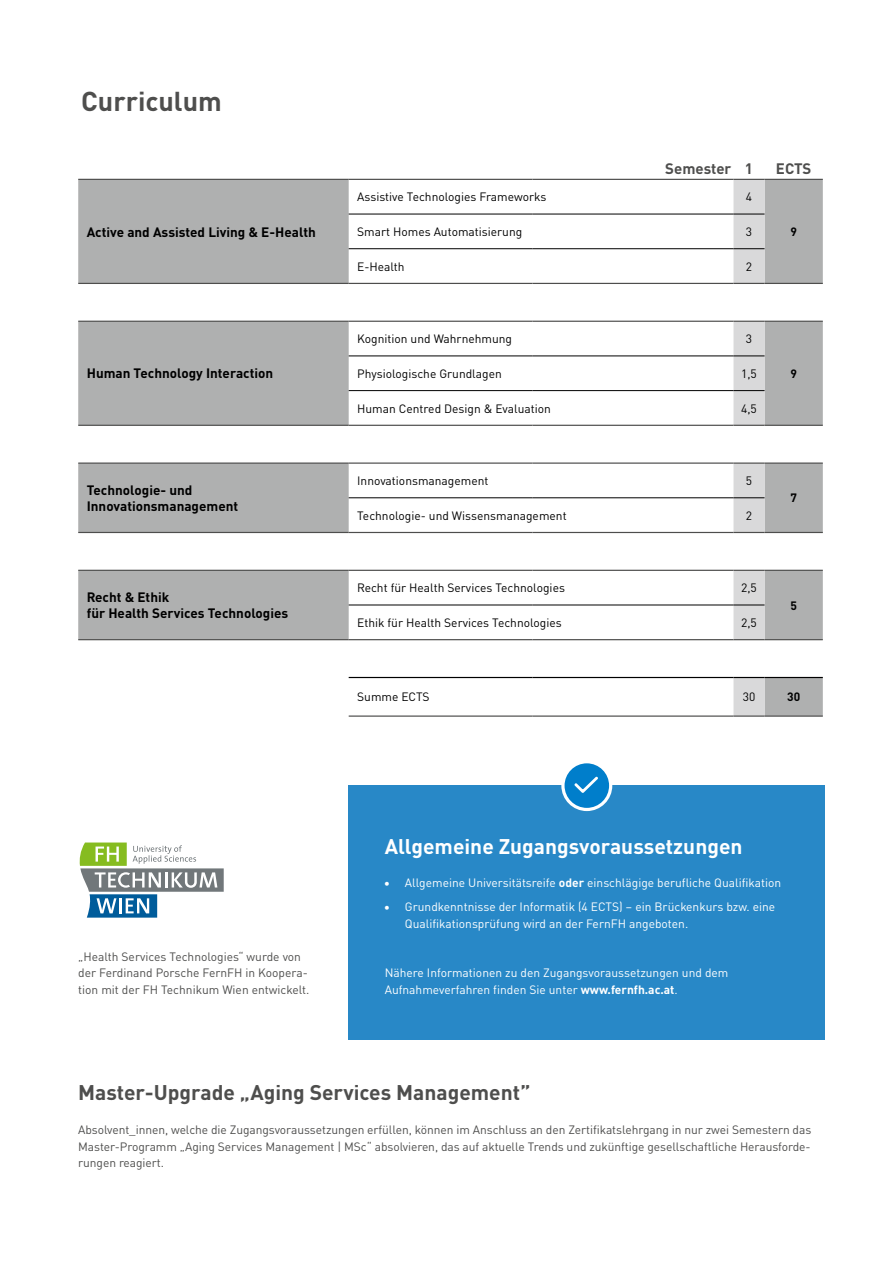
<style>
.page{position:relative;width:893px;height:1263px;background:#fff}
.page>*{position:absolute;margin:0;border:0;box-sizing:border-box;transform-origin:0 0}
.t1{font:700 27px "DINOT";color:#4e4e4d}
.t2{font:700 21px "DINOT";color:#4e4e4d}
.t3{font:700 21px "DINOT";color:#fff}
.t4{font:700 15px "DINOT";color:#4e4e4d}
.t5{font:700 13.5px/16.2px "DINOT";color:#000}
.t6{font:12px/16.5px "DINOT";color:#4e4e4d;text-align:justify}
.t7{font:12px "DINOT";color:#000}
.t8{font:12px/16.5px "DINOT";color:#fff}
.t9{font:700 12px "DINOT";color:#000}
.s1{font-weight:700}
</style>
<div class="page">
<div style="left:349px;top:785px;width:476px;height:255px;background:#2888c7"></div>
<svg style="left:561px;top:763px;width:51px;height:48px"></svg>
<svg style="left:78px;top:180px;width:745px;height:535px"></svg>
<svg style="left:733px;top:180px;width:32px;height:535px"></svg>
<div style="left:78px;top:677px;width:271px;height:39px;background:#fff"></div>
<hr style="left:349px;top:214px;width:183px;height:1px;background:#000">
<hr style="left:532px;top:214px;width:201px;height:1px;background:#000">
<hr style="left:733px;top:214px;width:32px;height:1px;background:#000">
<hr style="left:349px;top:248px;width:183px;height:1px;background:#000">
<hr style="left:532px;top:248px;width:201px;height:1px;background:#000">
<hr style="left:733px;top:248px;width:32px;height:1px;background:#000">
<hr style="left:733px;top:356px;width:32px;height:1px;background:#000">
<hr style="left:733px;top:390px;width:32px;height:1px;background:#000">
<hr style="left:733px;top:497px;width:32px;height:1px;background:#000">
<hr style="left:733px;top:605px;width:32px;height:1px;background:#000">
<hr style="left:349px;top:497px;width:183px;height:1px;background:#000">
<hr style="left:532px;top:497px;width:201px;height:1px;background:#000">
<hr style="left:349px;top:605px;width:183px;height:1px;background:#000">
<hr style="left:532px;top:605px;width:201px;height:1px;background:#000">
<hr style="left:349px;top:677px;width:183px;height:1px;background:#000">
<hr style="left:532px;top:677px;width:201px;height:1px;background:#000">
<hr style="left:733px;top:677px;width:32px;height:1px;background:#000">
<hr style="left:765px;top:677px;width:58px;height:1px;background:#000">
<hr style="left:349px;top:715px;width:183px;height:2px;background:#4e4e4d">
<hr style="left:532px;top:715px;width:201px;height:2px;background:#4e4e4d">
<hr style="left:733px;top:715px;width:32px;height:2px;background:#4e4e4d">
<hr style="left:765px;top:715px;width:58px;height:2px;background:#4e4e4d">
<hr style="left:349px;top:356px;width:183px;height:1px;background:#000">
<hr style="left:532px;top:356px;width:201px;height:1px;background:#000">
<hr style="left:78px;top:283px;width:271px;height:1px;background:#4e4e4d">
<hr style="left:78px;top:425px;width:271px;height:1px;background:#4e4e4d">
<hr style="left:78px;top:532px;width:271px;height:1px;background:#4e4e4d">
<hr style="left:78px;top:639px;width:271px;height:1px;background:#4e4e4d">
<hr style="left:349px;top:283px;width:183px;height:1px;background:#4e4e4d">
<hr style="left:532px;top:283px;width:201px;height:1px;background:#4e4e4d">
<hr style="left:349px;top:425px;width:183px;height:1px;background:#4e4e4d">
<hr style="left:532px;top:425px;width:201px;height:1px;background:#4e4e4d">
<hr style="left:349px;top:532px;width:183px;height:1px;background:#4e4e4d">
<hr style="left:532px;top:532px;width:201px;height:1px;background:#4e4e4d">
<hr style="left:349px;top:639px;width:183px;height:1px;background:#4e4e4d">
<hr style="left:532px;top:639px;width:201px;height:1px;background:#4e4e4d">
<hr style="left:733px;top:283px;width:32px;height:1px;background:#4e4e4d">
<hr style="left:765px;top:283px;width:58px;height:1px;background:#4e4e4d">
<hr style="left:733px;top:425px;width:32px;height:1px;background:#4e4e4d">
<hr style="left:765px;top:425px;width:58px;height:1px;background:#4e4e4d">
<hr style="left:733px;top:532px;width:32px;height:1px;background:#4e4e4d">
<hr style="left:765px;top:532px;width:58px;height:1px;background:#4e4e4d">
<hr style="left:733px;top:639px;width:32px;height:1px;background:#4e4e4d">
<hr style="left:765px;top:639px;width:58px;height:1px;background:#4e4e4d">
<hr style="left:78px;top:179px;width:271px;height:1px;background:#4e4e4d">
<hr style="left:78px;top:321px;width:271px;height:1px;background:#4e4e4d">
<hr style="left:78px;top:462px;width:271px;height:2px;background:#4e4e4d">
<hr style="left:78px;top:570px;width:271px;height:1px;background:#4e4e4d">
<hr style="left:349px;top:179px;width:183px;height:1px;background:#4e4e4d">
<hr style="left:532px;top:179px;width:201px;height:1px;background:#4e4e4d">
<hr style="left:349px;top:321px;width:183px;height:1px;background:#4e4e4d">
<hr style="left:532px;top:321px;width:201px;height:1px;background:#4e4e4d">
<hr style="left:349px;top:462px;width:183px;height:2px;background:#4e4e4d">
<hr style="left:532px;top:462px;width:201px;height:2px;background:#4e4e4d">
<hr style="left:349px;top:570px;width:183px;height:1px;background:#4e4e4d">
<hr style="left:532px;top:570px;width:201px;height:1px;background:#4e4e4d">
<hr style="left:733px;top:179px;width:32px;height:1px;background:#4e4e4d">
<hr style="left:765px;top:179px;width:58px;height:1px;background:#4e4e4d">
<hr style="left:733px;top:321px;width:32px;height:1px;background:#4e4e4d">
<hr style="left:765px;top:321px;width:58px;height:1px;background:#4e4e4d">
<hr style="left:733px;top:462px;width:32px;height:2px;background:#4e4e4d">
<hr style="left:765px;top:462px;width:58px;height:2px;background:#4e4e4d">
<hr style="left:733px;top:570px;width:32px;height:1px;background:#4e4e4d">
<hr style="left:765px;top:570px;width:58px;height:1px;background:#4e4e4d">
<hr style="left:349px;top:390px;width:183px;height:1px;background:#000">
<hr style="left:532px;top:390px;width:201px;height:1px;background:#000">
<svg style="left:79px;top:842px;width:145px;height:76px"></svg>
<p class="t1" style="left:81px;top:80px;width:142px">Curriculum</p>
<p class="t5" style="left:87px;top:222px;width:231px">Active and Assisted Living &amp; E-Health</p>
<p class="t5" style="left:87px;top:364px;width:188px">Human Technology Interaction</p>
<p class="t5" style="left:87px;top:481px;width:153px">Technologie- und<br>Innovationsmanagement</p>
<p class="t5" style="left:87px;top:588px;width:203px">Recht &amp; Ethik<br>für Health Services Technologies</p>
<p class="t4" style="left:665px;top:157px;width:68px">Semester</p>
<p class="t4" style="left:745px;top:157px;width:10px">1</p>
<p class="t4" style="left:776px;top:157px;width:37px">ECTS</p>
<p class="t7" style="left:357px;top:188px;width:191px">Assistive Technologies Frameworks</p>
<p class="t7" style="left:746px;top:188px;width:8px">4</p>
<p class="t7" style="left:357px;top:222px;width:167px">Smart Homes Automatisierung</p>
<p class="t7" style="left:746px;top:222px;width:8px">3</p>
<p class="t9" style="left:790px;top:222px;width:8px">9</p>
<p class="t7" style="left:357px;top:257px;width:49px">E-Health</p>
<p class="t7" style="left:746px;top:257px;width:8px">2</p>
<p class="t7" style="left:357px;top:330px;width:156px">Kognition und Wahrnehmung</p>
<p class="t7" style="left:746px;top:330px;width:8px">3</p>
<p class="t7" style="left:357px;top:364px;width:146px">Physiologische Grundlagen</p>
<p class="t7" style="left:741px;top:364px;width:17px">1,5</p>
<p class="t9" style="left:790px;top:364px;width:8px">9</p>
<p class="t7" style="left:357px;top:399px;width:195px">Human Centred Design &amp; Evaluation</p>
<p class="t7" style="left:741px;top:399px;width:17px">4,5</p>
<p class="t7" style="left:357px;top:471px;width:133px">Innovationsmanagement</p>
<p class="t7" style="left:746px;top:471px;width:8px">5</p>
<p class="t7" style="left:357px;top:506px;width:211px">Technologie- und Wissensmanagement</p>
<p class="t7" style="left:746px;top:506px;width:8px">2</p>
<p class="t7" style="left:357px;top:579px;width:209px">Recht für Health Services Technologies</p>
<p class="t7" style="left:741px;top:579px;width:17px">2,5</p>
<p class="t7" style="left:357px;top:613px;width:206px">Ethik für Health Services Technologies</p>
<p class="t7" style="left:741px;top:613px;width:17px">2,5</p>
<p class="t9" style="left:790px;top:489px;width:8px">7</p>
<p class="t9" style="left:790px;top:596px;width:8px">5</p>
<p class="t7" style="left:357px;top:688px;width:74px">Summe ECTS</p>
<p class="t7" style="left:743px;top:688px;width:14px">30</p>
<p class="t9" style="left:787px;top:688px;width:15px">30</p>
<p class="t6" style="left:78px;top:947px;width:233px;text-align:left">„Health Services Technologies“ wurde von der Ferdinand Porsche FernFH in Koopera&shy;tion mit der FH Technikum Wien entwickelt.</p>
<p class="t3" style="left:385px;top:830px;width:359px">Allgemeine Zugangsvoraussetzungen</p>
<p class="t8" style="left:384px;top:873px;width:399px">• Allgemeine Universitätsreife <span class="s1">oder</span> einschlägige berufliche Qualifikation</p>
<p class="t8" style="left:405px;top:898px;width:372px;text-indent:-21px">• Grundkenntnisse der Informatik (4 ECTS) – ein Brückenkurs bzw. eine<br>Qualifikationsprüfung wird an der FernFH angeboten.</p>
<p class="t8" style="left:385px;top:964px;width:345px">Nähere Informationen zu den Zugangsvoraussetzungen und dem<br>Aufnahmeverfahren finden Sie unter <span class="s1">www.fernfh.ac.at</span>.</p>
<p class="t2" style="left:78px;top:1076px;width:454px">Master-Upgrade „Aging Services Management”</p>
<p class="t6" style="left:78px;top:1120px;width:735px">Absolvent_innen, welche die Zugangsvoraussetzungen erfüllen, können im Anschluss an den Zertifikatslehrgang in nur zwei Semestern das Master-Programm „Aging Services Management | MSc“ absolvieren, das auf aktuelle Trends und zukünftige gesellschaftliche Herausforde&shy;rungen reagiert.</p>
</div>
